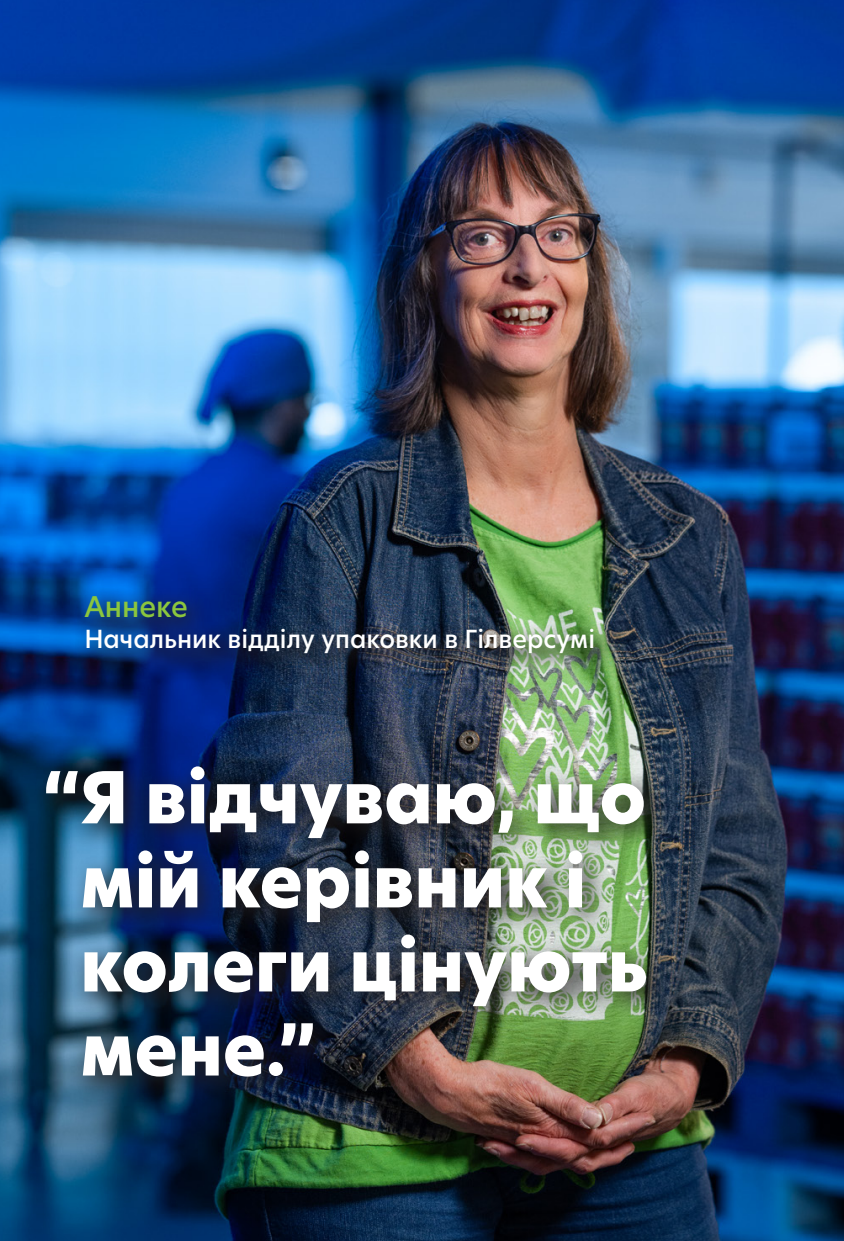
<style>
.page{position:relative;width:844px;height:1241px;background:#fff}
.page>*{position:absolute;margin:0;border:0;box-sizing:border-box;transform-origin:0 0}
.t1{font:800 70px/84px "New Hero";color:#fff}
.t2{font:500 28px "New Hero";color:#8bc63e}
.t3{font:500 24.5px "New Hero";color:#fff}
</style>
<div class="page">
<hr style="left:843px;top:0;width:1px;height:1240px;background:#8bc63e">
<img style="left:0;top:0;width:843px;height:1240px">
<div style="left:33px;top:753px;width:639px;height:350px;background:#231f20;opacity:.75"></div>
<div style="left:73px;top:582px;width:548px;height:98px;background:#231f20;opacity:.75"></div>
<p class="t2" style="left:84px;top:587px;width:105px">Аннеке</p>
<p class="t3" style="left:84px;top:622px;width:512px">Начальник відділу упаковки в Гілверсумі</p>
<p class="t1" style="left:80px;top:756px;width:568px;text-indent:-38px">“Я відчуваю, що мій керівник і колеги цінують мене.”</p>
</div>
